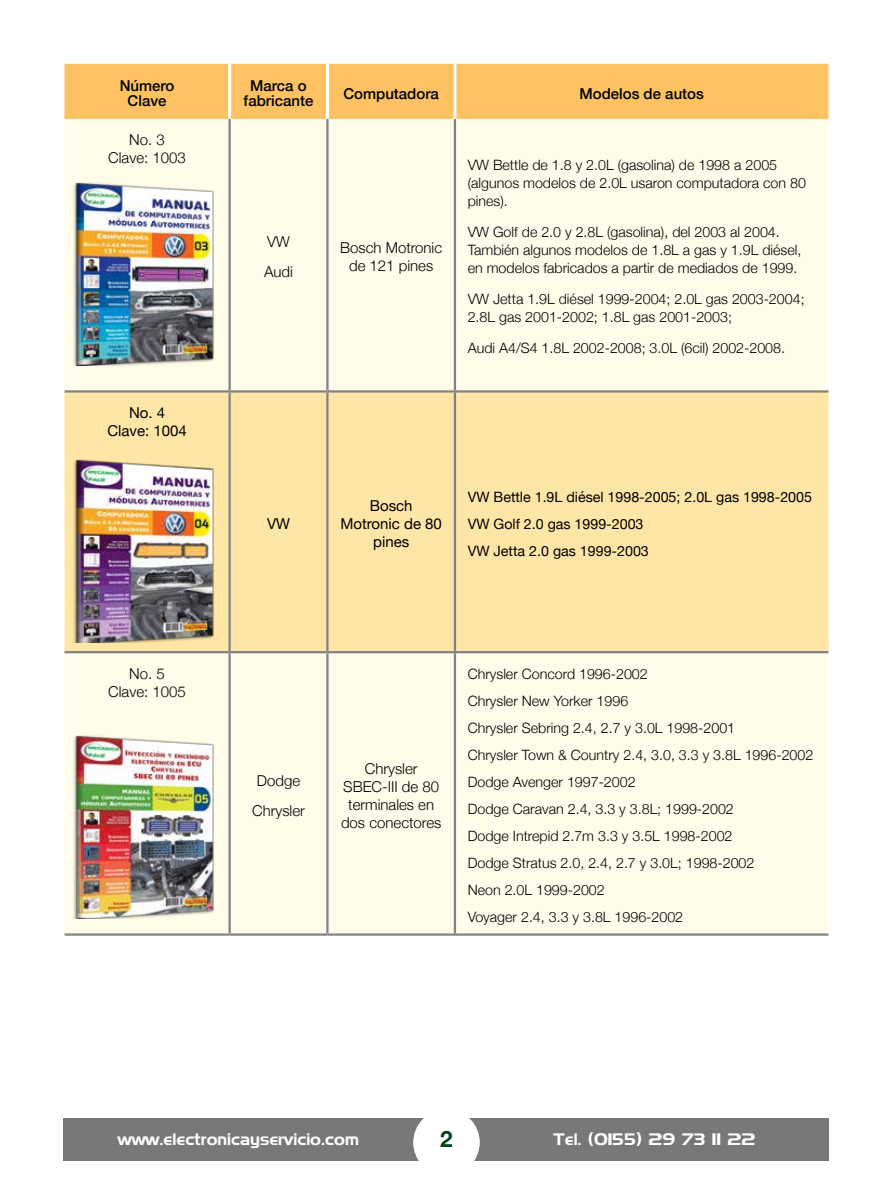
<style>
.page{position:relative;width:893px;height:1191px;background:#fff}
.page>*{position:absolute;margin:0;border:0;box-sizing:border-box;transform-origin:0 0}
.t1{font:700 22.5px "Helvetica Neue";color:#00451e}
.t2{font:16.5px "Denmark";color:#fff}
.t3{font:300 15px/18px "Helvetica Neue";color:#000;text-align:center}
.t4{font:500 15px/15px "Helvetica Neue";color:#000;text-align:center}
.t5{font:15px/18px "Helvetica Neue";color:#000;text-align:center}
.t6{font:300 14.25px/27px "Helvetica Neue";color:#000}
.t7{font:14.25px/27px "Helvetica Neue";color:#000}
</style>
<div class="page">
<div style="left:64px;top:1118px;width:765px;height:43px;background:#787878"></div>
<div style="left:413px;top:1109px;width:67px;height:66px;background:#fff;border-radius:50%"></div>
<div style="left:65px;top:64px;width:763px;height:55px;background:#fec262"></div>
<div style="left:65px;top:119px;width:763px;height:271px;background:#fffde9"></div>
<div style="left:65px;top:392px;width:763px;height:259px;background:#ffe5a6"></div>
<div style="left:65px;top:653px;width:763px;height:280px;background:#fffde9"></div>
<hr style="left:228px;top:64px;width:3px;height:55px;background:#fff">
<hr style="left:326px;top:64px;width:3px;height:55px;background:#fff">
<hr style="left:453px;top:64px;width:3px;height:55px;background:#fff">
<hr style="left:228px;top:119px;width:3px;height:271px;background:#808285">
<hr style="left:326px;top:119px;width:3px;height:271px;background:#808285">
<hr style="left:454px;top:119px;width:2px;height:271px;background:#808285">
<hr style="left:228px;top:392px;width:3px;height:259px;background:#808285">
<hr style="left:326px;top:392px;width:3px;height:259px;background:#808285">
<hr style="left:454px;top:392px;width:2px;height:259px;background:#808285">
<hr style="left:65px;top:651px;width:165px;height:2px;background:#808285">
<hr style="left:230px;top:651px;width:97px;height:2px;background:#808285">
<hr style="left:228px;top:653px;width:3px;height:280px;background:#808285">
<hr style="left:327px;top:651px;width:128px;height:2px;background:#808285">
<hr style="left:326px;top:653px;width:3px;height:280px;background:#808285">
<hr style="left:455px;top:651px;width:373px;height:2px;background:#808285">
<hr style="left:454px;top:653px;width:2px;height:280px;background:#808285">
<hr style="left:65px;top:933px;width:165px;height:2px;background:#808285">
<hr style="left:230px;top:933px;width:97px;height:2px;background:#808285">
<hr style="left:327px;top:933px;width:128px;height:2px;background:#808285">
<hr style="left:455px;top:933px;width:373px;height:2px;background:#808285">
<hr style="left:65px;top:390px;width:165px;height:2px;background:#808285">
<hr style="left:230px;top:390px;width:97px;height:2px;background:#808285">
<hr style="left:327px;top:390px;width:128px;height:2px;background:#808285">
<hr style="left:455px;top:390px;width:373px;height:2px;background:#808285">
<img style="left:72px;top:459px;width:146px;height:183px">
<img style="left:72px;top:736px;width:146px;height:182px">
<img style="left:72px;top:183px;width:146px;height:183px">
<p class="t4" style="left:120px;top:77px;width:56px">Número<br>Clave</p>
<p class="t4" style="left:244px;top:77px;width:71px">Marca o fabricante</p>
<p class="t4" style="left:343px;top:85px;width:97px">Computadora</p>
<p class="t4" style="left:579px;top:85px;width:126px">Modelos de autos</p>
<p class="t3" style="left:108px;top:130px;width:79px">No. 3<br>Clave: 1003</p>
<p class="t6" style="left:468px;top:155px;width:340px;line-height:18px">VW Bettle de 1.8 y 2.0L (gasolina) de 1998 a 2005 (algunos modelos de 2.0L usaron computadora con 80 pines).</p>
<p class="t6" style="left:468px;top:222px;width:335px;line-height:18px">VW Golf de 2.0 y 2.8L (gasolina), del 2003 al 2004.<br>También algunos modelos de 1.8L a gas y 1.9L diésel, en modelos fabricados a partir de mediados de 1999.</p>
<p class="t6" style="left:468px;top:289px;width:338px;line-height:18px">VW Jetta 1.9L diésel 1999-2004; 2.0L gas 2003-2004;<br>2.8L gas 2001-2002; 1.8L gas 2001-2003;</p>
<p class="t6" style="left:468px;top:333px;width:319px">Audi A4/S4 1.8L 2002-2008; 3.0L (6cil) 2002-2008.</p>
<p class="t3" style="left:264px;top:225px;width:30px;line-height:30.8px;text-align:left">VW<br>Audi</p>
<p class="t3" style="left:340px;top:237px;width:104px">Bosch Motronic de 121 pines</p>
<p class="t5" style="left:107px;top:405px;width:81px">No. 4<br>Clave: 1004</p>
<p class="t3" style="left:108px;top:664px;width:79px">No. 5<br>Clave: 1005</p>
<p class="t5" style="left:267px;top:515px;width:25px">VW</p>
<p class="t5" style="left:340px;top:497px;width:103px">Bosch<br>Motronic de 80 pines</p>
<p class="t7" style="left:468px;top:484px;width:346px">VW Bettle 1.9L diésel 1998-2005; 2.0L gas 1998-2005<br>VW Golf 2.0 gas 1999-2003<br>VW Jetta 2.0 gas 1999-2003</p>
<p class="t3" style="left:252px;top:764px;width:54px;line-height:30px">Dodge<br>Chrysler</p>
<p class="t3" style="left:341px;top:758px;width:102px">Chrysler<br>SBEC-III de 80 terminales en dos conectores</p>
<p class="t6" style="left:468px;top:659px;width:347px">Chrysler Concord 1996-2002<br>Chrysler New Yorker 1996<br>Chrysler Sebring 2.4, 2.7 y 3.0L 1998-2001<br>Chrysler Town &amp; Country 2.4, 3.0, 3.3 y 3.8L 1996-2002<br>Dodge Avenger 1997-2002<br>Dodge Caravan 2.4, 3.3 y 3.8L; 1999-2002<br>Dodge Intrepid 2.7m 3.3 y 3.5L 1998-2002<br>Dodge Stratus 2.0, 2.4, 2.7 y 3.0L; 1998-2002<br>Neon 2.0L 1999-2002<br>Voyager 2.4, 3.3 y 3.8L 1996-2002</p>
<p class="t2" style="left:118px;top:1129px;width:243px">www.electronicayservicio.com</p>
<h1 class="t1" style="left:440px;top:1121px;width:14px">2</h1>
<p class="t2" style="left:554px;top:1129px;width:203px">Tel. (0155) 29 73 11 22</p>
</div>
